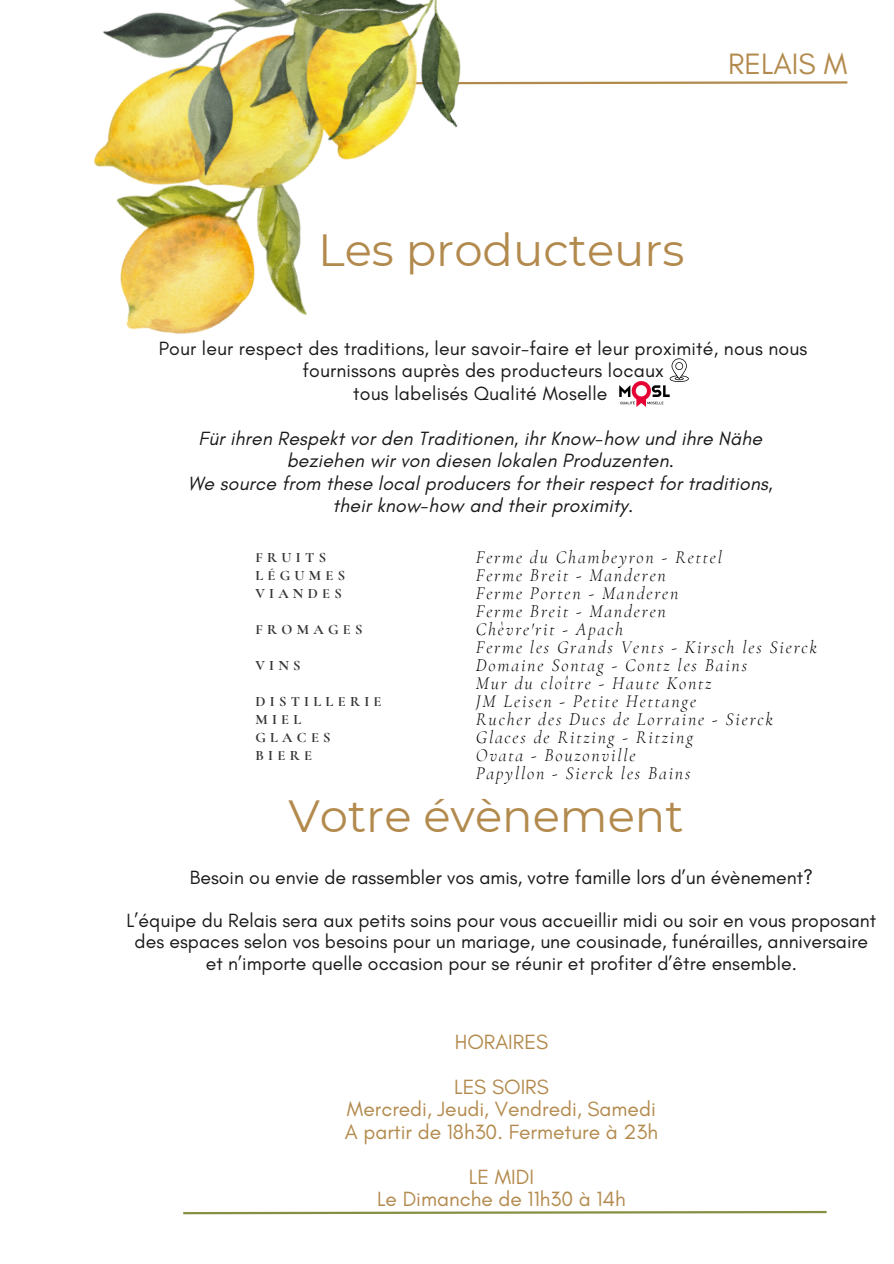
<style>
.page{position:relative;width:894px;height:1264px;background:#fff}
.page>*{position:absolute;margin:0;border:0;box-sizing:border-box;transform-origin:0 0}
.t1{font:45px "Montserrat";color:#b38a4d}
.t2{font:30px "Glacial Indifference";color:#b38a4d}
.t3{font:21px/22.5px "Glacial Indifference";color:#b38a4d;text-align:center}
.t4{font:19.5px/22.5px "Glacial Indifference";color:#191919;text-align:center}
.t5{font:italic 19.5px/22.5px "Glacial Indifference";letter-spacing:.01em;color:#191919;text-align:center}
.t6{font:italic 300 18px/18px "Cormorant Garamond";letter-spacing:.1em;color:#000}
.t7{font:700 14.4px "Cormorant Garamond";letter-spacing:.3em;color:#373434}
</style>
<div class="page">
<svg style="left:558px;top:81px;width:290px;height:4px"></svg>
<img style="left:93px;top:0;width:465px;height:334px">
<svg style="left:183px;top:1210px;width:644px;height:5px"></svg>
<svg style="left:669px;top:358px;width:19px;height:24px"></svg>
<img style="left:619px;top:381px;width:50px;height:25px">
<p class="t2" style="left:728px;top:46px;width:121px">RELAIS M</p>
<p class="t1" style="left:318px;top:222px;width:368px">Les producteurs</p>
<p class="t4" style="left:159px;top:336px;width:650px">Pour leur respect des traditions, leur savoir-faire et leur proximité, nous nous fournissons auprès des producteurs locaux<br>tous labelisés Qualité Moselle</p>
<h2 class="t5" style="left:188px;top:426px;width:586px">Für ihren Respekt vor den Traditionen, ihr Know-how und ihre Nähe beziehen wir von diesen lokalen Produzenten.<br>We source from these local producers for their respect for traditions, their know-how and their proximity.</h2>
<p class="t7" style="left:255px;top:548px;width:72px">FRUITS</p>
<p class="t7" style="left:255px;top:566px;width:91px">LÉGUMES</p>
<p class="t7" style="left:255px;top:584px;width:88px">VIANDES</p>
<p class="t7" style="left:255px;top:620px;width:109px">FROMAGES</p>
<p class="t7" style="left:255px;top:656px;width:47px">VINS</p>
<p class="t7" style="left:255px;top:692px;width:128px">DISTILLERIE</p>
<p class="t7" style="left:255px;top:710px;width:47px">MIEL</p>
<p class="t7" style="left:255px;top:728px;width:77px">GLACES</p>
<h1 class="t7" style="left:255px;top:746px;width:58px">BIERE</h1>
<h4 class="t6" style="left:475px;top:548px;width:343px">Ferme du Chambeyron - Rettel<br>Ferme Breit - Manderen<br>Ferme Porten - Manderen<br>Ferme Breit - Manderen<br>Chèvre'rit - Apach<br>Ferme les Grands Vents - Kirsch les Sierck<br>Domaine Sontag - Contz les Bains<br>Mur du cloître - Haute Kontz<br>JM Leisen - Petite Hettange<br>Rucher des Ducs de Lorraine - Sierck<br>Glaces de Ritzing - Ritzing<br>Ovata - Bouzonville<br>Papyllon - Sierck les Bains</h4>
<p class="t1" style="left:288px;top:788px;width:396px">Votre évènement</p>
<p class="t4" style="left:190px;top:866px;width:624px">Besoin ou envie de rassembler vos amis, votre famille lors d’un évènement?</p>
<h5 class="t4" style="left:127px;top:909px;width:750px;line-height:21.3px">L’équipe du Relais sera aux petits soins pour vous accueillir midi ou soir en vous proposant des espaces selon vos besoins pour un mariage, une cousinade, funérailles, anniversaire et n’importe quelle occasion pour se réunir et profiter d’être ensemble.</h5>
<h1 class="t3" style="left:454px;top:1030px;width:95px">HORAIRES</h1>
<h4 class="t3" style="left:345px;top:1075px;width:314px">LES SOIRS<br>Mercredi, Jeudi, Vendredi, Samedi<br>A partir de 18h30. Fermeture à 23h</h4>
<h4 class="t3" style="left:377px;top:1165px;width:250px">LE MIDI<br>Le Dimanche de 11h30 à 14h</h4>
</div>
